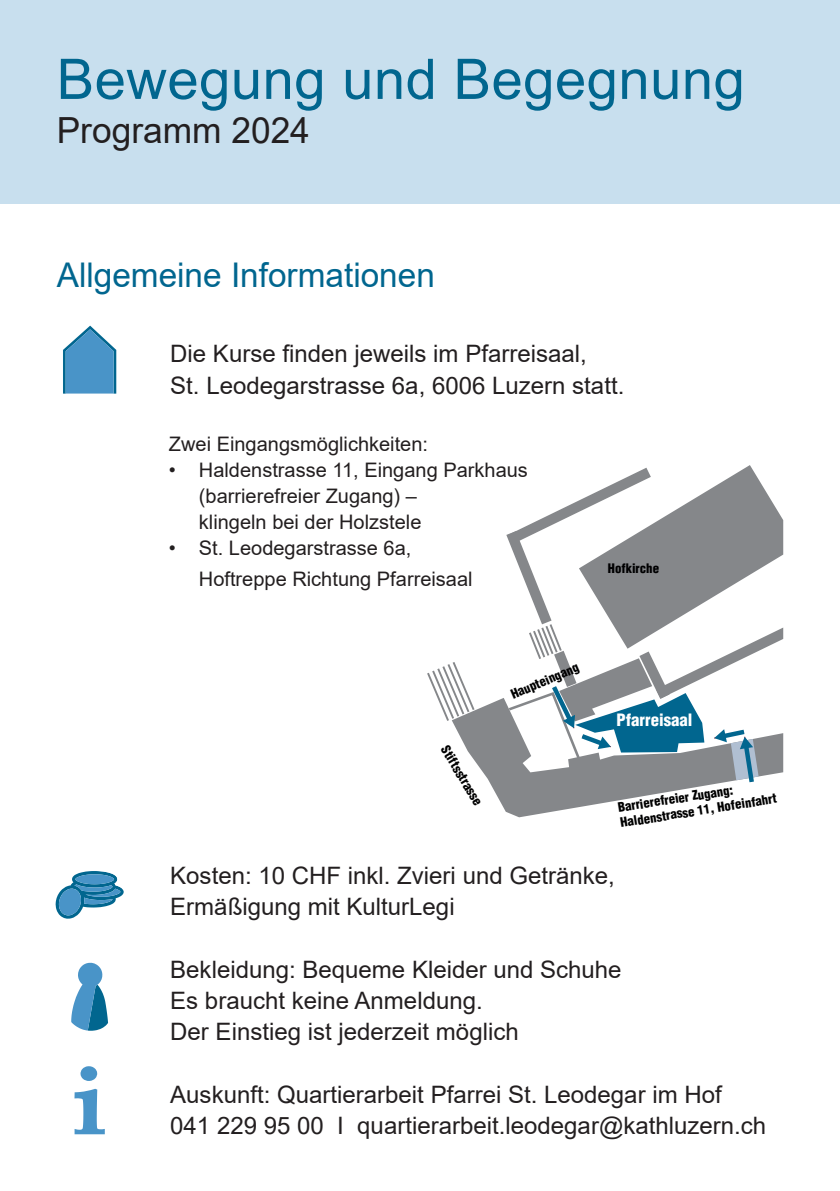
<style>
.page{position:relative;width:840px;height:1191px;background:#fff}
.page>*{position:absolute;margin:0;border:0;box-sizing:border-box;transform-origin:0 0}
.TItel{font:56px "Arial";letter-spacing:.01em;color:#01668f}
.Untertitel{font:36px "Arial";color:#231f20}
.Untertitel-2{font:34px "Arial";color:#01668f}
.Fliesstext{font:24px/31.2px "Arial";color:#231f20}
.Fliesstext-2{font:20px/26px "Arial";color:#231f20}
.t1{font:900 condensed 16.6px "Helvetica LT Std";color:#fff}
.t2{font:900 condensed 12.8px/15.4px "Helvetica LT Std";color:#000001}
</style>
<div class="page">
<div style="left:0;top:0;width:839px;height:204px;background:#c8dfee"></div>
<svg style="left:55px;top:871px;width:69px;height:48px"></svg>
<svg style="left:74px;top:1088px;width:31px;height:46px"></svg>
<svg style="left:80px;top:1066px;width:17px;height:15px"></svg>
<svg style="left:71px;top:962px;width:37px;height:68px"></svg>
<svg style="left:63px;top:326px;width:54px;height:68px"></svg>
<svg style="left:427px;top:465px;width:355px;height:352px"></svg>
<p class="TItel" style="left:57px;top:41px;width:689px">Bewegung und Begegnung</p>
<p class="Untertitel" style="left:57px;top:106px;width:254px">Programm 2024</p>
<p class="Untertitel-2" style="left:57px;top:252px;width:379px">Allgemeine Informationen</p>
<p class="Fliesstext" style="left:170px;top:338px;width:455px">Die Kurse finden jeweils im Pfarreisaal,<br>St. Leodegarstrasse 6a, 6006 Luzern statt.</p>
<p class="Fliesstext-2" style="left:169px;top:431px;width:260px">Zwei Eingangsmöglichkeiten:</p>
<p class="Fliesstext-2" style="left:199px;top:457px;width:330px;text-indent:-30px">• Haldenstrasse 11, Eingang Parkhaus (barrierefreier Zugang) –<br>klingeln bei der Holzstele</p>
<p class="Fliesstext-2" style="left:199px;top:532px;width:275px;line-height:31.2px;text-indent:-30px">• St. Leodegarstrasse 6a,<br>Hoftreppe Richtung Pfarreisaal</p>
<p class="t2" style="left:607px;top:560px;width:53px">Hofkirche</p>
<p class="t2" style="left:451px;top:743px;width:68px;rotate:59deg">Stiftsstrasse</p>
<p class="t2" style="left:508px;top:687px;width:74px;rotate:-23deg">Haupteingang</p>
<p class="t1" style="left:616px;top:709px;width:77px">Pfarreisaal</p>
<p class="t2" style="left:616px;top:800px;width:159px;rotate:-9deg">Barrierefreier Zugang:<br>Haldenstrasse 11, Hofeinfahrt</p>
<p class="Fliesstext" style="left:170px;top:860px;width:446px">Kosten: 10 CHF inkl. Zvieri und Getränke,</p>
<p class="Fliesstext" style="left:170px;top:891px;width:286px">Ermäßigung mit KulturLegi</p>
<p class="Fliesstext" style="left:170px;top:953px;width:452px">Bekleidung: Bequeme Kleider und Schuhe</p>
<p class="Fliesstext" style="left:170px;top:984px;width:350px">Es braucht keine Anmeldung.<br>Der Einstieg ist jederzeit möglich</p>
<p class="Fliesstext" style="left:170px;top:1078px;width:552px">Auskunft: Quartierarbeit Pfarrei St. Leodegar im Hof</p>
<p class="Fliesstext" style="left:170px;top:1109px;width:597px">041 229 95 00 I quartierarbeit.leodegar@kathluzern.ch</p>
</div>
